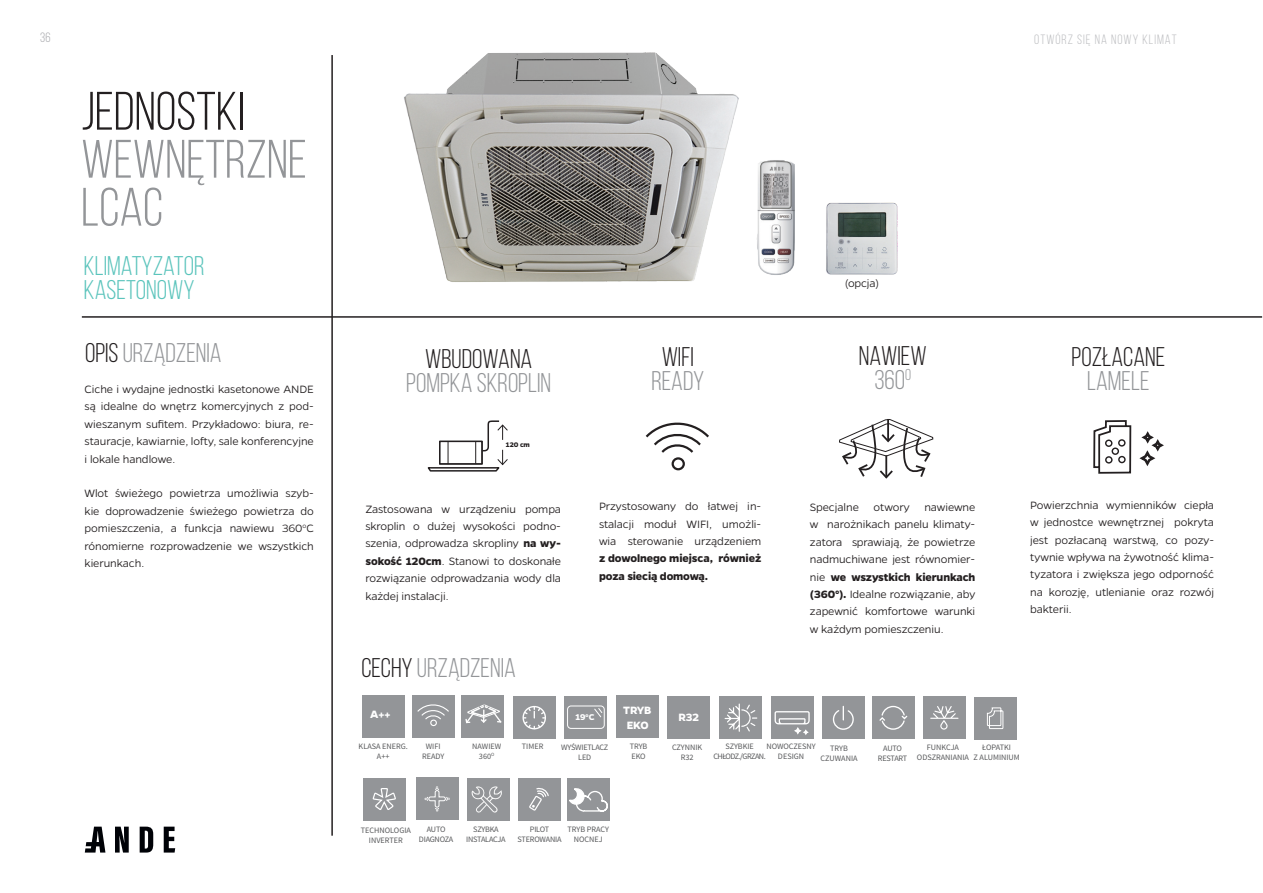
<style>
.page{position:relative;width:1263px;height:893px;background:#fff}
.page>*{position:absolute;margin:0;border:0;box-sizing:border-box;transform-origin:0 0}
.t1{font:54px/48px "Bebas Neue";color:#939598}
.t2{font:27px/24px "Bebas Neue";color:#939598;text-align:center}
.t3{font:27px/24px "Bebas Neue";color:#231f20;text-align:center}
.t4{font:27px/24px "Bebas Neue";color:#5bc4bc}
.t5{font:13.5px "Bebas Neue";letter-spacing:.075em;color:#bcbdc0}
.t6{font:13.5px "Bebas Neue";color:#a8a9ad}
.Styl_akapitowy_1{font:300 12px/17.4px "Gentona";letter-spacing:-.01em;color:#231f20;text-align:justify}
.t7{font:700 12px/14.4px "Gentona";letter-spacing:-.01em;color:#fff}
.t8{font:700 9.45px "Gentona";color:#fff}
.Regular_text{font:8.25px/9.9px "Source Sans Pro";color:#58595b;text-align:center}
.Regular_text-2{font:8.25px/9.9px "Source Sans Pro";letter-spacing:-.025em;color:#58595b;text-align:center}
.Regular_text-3{font:8.25px "Source Sans Pro";letter-spacing:-.065em;color:#58595b}
.Regular_text-4{font:8.25px/9.9px "Source Sans Pro";letter-spacing:-.03em;color:#58595b;text-align:center}
.Regular_text-5{font:8.25px/9.9px "Source Sans Pro";letter-spacing:-.04em;color:#58595b;text-align:center}
.Styl_akapitowy_1-2{font:700 7.5px "Gentona";color:#231f20}
.s1{color:#231f20}
.s2{color:#939598}
.s3{font-weight:700}
</style>
<div class="page">
<svg style="left:85px;top:827px;width:20px;height:26px"></svg>
<svg style="left:115px;top:827px;width:14px;height:26px"></svg>
<svg style="left:140px;top:827px;width:13px;height:26px"></svg>
<svg style="left:164px;top:827px;width:11px;height:26px"></svg>
<hr style="left:82px;top:316px;width:1180px;height:2px;background:#231f20">
<hr style="left:331px;top:55px;width:2px;height:781px;background:#231f20">
<img style="left:404px;top:52px;width:335px;height:230px">
<img style="left:757px;top:160px;width:38px;height:115px">
<img style="left:826px;top:202px;width:72px;height:73px">
<div style="left:671px;top:457px;width:14px;height:13px;border:2px solid #231f20;border-radius:50%"></div>
<svg style="left:645px;top:422px;width:64px;height:31px"></svg>
<svg style="left:427px;top:420px;width:81px;height:52px"></svg>
<svg style="left:839px;top:419px;width:94px;height:60px"></svg>
<svg style="left:1093px;top:420px;width:71px;height:54px"></svg>
<div style="left:412px;top:695px;width:43px;height:43px;background:#939598"></div>
<div style="left:430px;top:720px;width:7px;height:6px;border:1px solid #fff;border-radius:50%"></div>
<svg style="left:417px;top:704px;width:32px;height:16px"></svg>
<div style="left:362px;top:695px;width:43px;height:43px;background:#939598"></div>
<div style="left:513px;top:696px;width:43px;height:43px;background:#939598"></div>
<svg style="left:522px;top:706px;width:24px;height:24px"></svg>
<div style="left:564px;top:696px;width:43px;height:43px;background:#939598"></div>
<div style="left:567px;top:705px;width:38px;height:24px;border:1px solid #fff;border-radius:3px"></div>
<svg style="left:594px;top:708px;width:9px;height:10px"></svg>
<div style="left:466px;top:778px;width:43px;height:43px;background:#939598"></div>
<svg style="left:471px;top:786px;width:31px;height:27px"></svg>
<div style="left:872px;top:696px;width:43px;height:43px;background:#939598"></div>
<svg style="left:879px;top:705px;width:29px;height:25px"></svg>
<div style="left:416px;top:777px;width:43px;height:43px;background:#939598"></div>
<svg style="left:424px;top:786px;width:26px;height:26px"></svg>
<div style="left:517px;top:778px;width:43px;height:43px;background:#939598"></div>
<svg style="left:529px;top:788px;width:20px;height:23px"></svg>
<div style="left:719px;top:696px;width:43px;height:43px;background:#939598"></div>
<svg style="left:724px;top:703px;width:34px;height:29px"></svg>
<div style="left:771px;top:696px;width:43px;height:43px;background:#939598"></div>
<svg style="left:774px;top:711px;width:36px;height:24px"></svg>
<div style="left:822px;top:696px;width:43px;height:43px;background:#939598"></div>
<svg style="left:832px;top:705px;width:22px;height:25px"></svg>
<div style="left:923px;top:696px;width:43px;height:43px;background:#939598"></div>
<svg style="left:930px;top:706px;width:28px;height:24px"></svg>
<div style="left:974px;top:697px;width:43px;height:43px;background:#939598"></div>
<svg style="left:986px;top:707px;width:18px;height:22px"></svg>
<div style="left:363px;top:777px;width:43px;height:43px;background:#939598"></div>
<svg style="left:372px;top:777px;width:24px;height:33px"></svg>
<div style="left:616px;top:695px;width:43px;height:43px;background:#939598"></div>
<div style="left:667px;top:696px;width:43px;height:43px;background:#939598"></div>
<div style="left:461px;top:695px;width:43px;height:43px;background:#939598"></div>
<svg style="left:465px;top:704px;width:36px;height:20px"></svg>
<div style="left:567px;top:778px;width:43px;height:43px;background:#939598"></div>
<svg style="left:569px;top:788px;width:39px;height:24px"></svg>
<p class="t6" style="left:40px;top:30px;width:12px">36</p>
<p class="t5" style="left:1034px;top:32px;width:144px">OTWÓRZ SIĘ NA NOWY KLIMAT</p>
<p class="t1" style="left:81px;top:87px;width:227px"><span class="s1">JEDNOSTKI<br></span>WEWNĘTRZNE</p>
<p class="t1" style="left:81px;top:183px;width:83px">LCAC</p>
<p class="t4" style="left:84px;top:254px;width:122px">KLIMATYZATOR<br>KASETONOWY</p>
<p class="t2" style="left:85px;top:340px;width:138px"><span class="s1">OPIS</span> URZĄDZENIA</p>
<p class="Styl_akapitowy_1" style="left:85px;top:380px;width:231px">Ciche i wydajne jednostki kasetonowe ANDE są idealne do wnętrz komercyjnych z pod&shy;wieszanym sufitem. Przykładowo: biura, re&shy;stauracje, kawiarnie, lofty, sale konferencyjne i lokale handlowe.</p>
<p class="Styl_akapitowy_1" style="left:85px;top:485px;width:231px">Wlot świeżego powietrza umożliwia szyb&shy;kie doprowadzenie świeżego powietrza do pomieszczenia, a funkcja nawiewu 360<sup>o</sup>C rónomierne rozprowadzenie we wszystkich kierunkach.</p>
<p class="Styl_akapitowy_1" style="left:845px;top:275px;width:36px">(opcja)</p>
<p class="t3" style="left:859px;top:343px;width:69px">NAWIEW<br><span class="s2">360</span><sup>O</sup></p>
<p class="t2" style="left:406px;top:346px;width:146px"><span class="s1">WBUDOWANA<br></span>POMPKA SKROPLIN</p>
<p class="t2" style="left:651px;top:345px;width:54px"><span class="s1">WIFI<br></span>READY</p>
<p class="t3" style="left:1071px;top:344px;width:95px">POZŁACANE<br><span class="s2">LAMELE</span></p>
<p class="Styl_akapitowy_1-2" style="left:506px;top:440px;width:25px">120 cm</p>
<p class="Styl_akapitowy_1" style="left:365px;top:500px;width:197px">Zastosowana w urządzeniu pompa skroplin o dużej wysokości podno&shy;szenia, odprowadza skropliny <span class="s3">na wy&shy;sokość 120cm</span>. Stanowi to doskonałe rozwiązanie odprowadzania wody dla każdej instalacji.</p>
<p class="Styl_akapitowy_1" style="left:1030px;top:496px;width:185px">Powierzchnia wymienników ciepła w jednostce wewnętrznej pokryta jest pozłacaną warstwą, co pozy&shy;tywnie wpływa na żywotność klima&shy;tyzatora i zwiększa jego odporność na korozję, utlenianie oraz rozwój bakterii.</p>
<p class="Styl_akapitowy_1" style="left:599px;top:498px;width:164px">Przystosowany do łatwej in&shy;stalacji moduł WIFI, umożli&shy;wia sterowanie urządzeniem <span class="s3">z dowolnego miejsca, również poza siecią domową.</span></p>
<p class="Styl_akapitowy_1" style="left:810px;top:498px;width:167px">Specjalne otwory nawiewne w narożnikach panelu klimaty&shy;zatora sprawiają, że powietrze nadmuchiwane jest równomier&shy;nie <span class="s3">we wszystkich kierunkach (360°).</span> Idealne rozwiązanie, aby zapewnić komfortowe warunki w każdym pomieszczeniu.</p>
<p class="t2" style="left:361px;top:656px;width:156px"><span class="s1">CECHY</span> URZĄDZENIA</p>
<p class="t7" style="left:370px;top:707px;width:22px">A++</p>
<p class="Regular_text" style="left:359px;top:741px;width:51px">KLASA ENERG.<br>A++</p>
<p class="Regular_text" style="left:422px;top:741px;width:24px">WIFI<br>READY</p>
<p class="Regular_text" style="left:472px;top:741px;width:31px">NAWIEW<br>360<sup>O</sup></p>
<p class="Regular_text" style="left:522px;top:742px;width:23px">TIMER</p>
<p class="t8" style="left:576px;top:712px;width:20px">19<sup>o</sup>C</p>
<p class="Regular_text-2" style="left:561px;top:742px;width:49px">WYŚWIETLACZ<br>LED</p>
<p class="t7" style="left:623px;top:703px;width:30px">TRYB<br>EKO</p>
<p class="t7" style="left:678px;top:710px;width:22px">R32</p>
<p class="Regular_text" style="left:630px;top:741px;width:19px;text-align:left">TRYB<br>EKO</p>
<p class="Regular_text" style="left:672px;top:743px;width:32px">CZYNNIK<br>R32</p>
<p class="Regular_text" style="left:725px;top:741px;width:30px">SZYBKIE</p>
<p class="Regular_text-3" style="left:713px;top:751px;width:54px">CHŁODZ./GRZAN.</p>
<p class="Regular_text" style="left:766px;top:742px;width:51px">NOWOCZESNY<br>DESIGN</p>
<p class="Regular_text" style="left:821px;top:743px;width:38px">TRYB<br>CZUWANIA</p>
<p class="Regular_text" style="left:917px;top:742px;width:54px">FUNKCJA<br>ODSZRANIANIA</p>
<p class="Regular_text" style="left:973px;top:743px;width:48px">ŁOPATKI<br>Z ALUMINIUM</p>
<p class="Regular_text-5" style="left:878px;top:744px;width:31px">AUTO<br>RESTART</p>
<p class="Regular_text" style="left:361px;top:825px;width:52px">TECHNOLOGIA<br>INVERTER</p>
<p class="Regular_text-4" style="left:419px;top:824px;width:36px">AUTO<br>DIAGNOZA</p>
<p class="Regular_text-2" style="left:466px;top:824px;width:41px">SZYBKA<br>INSTALACJA</p>
<p class="Regular_text-2" style="left:518px;top:824px;width:45px">PILOT<br>STEROWANIA</p>
<p class="Regular_text" style="left:567px;top:825px;width:43px">TRYB PRACY<br>NOCNEJ</p>
</div>
